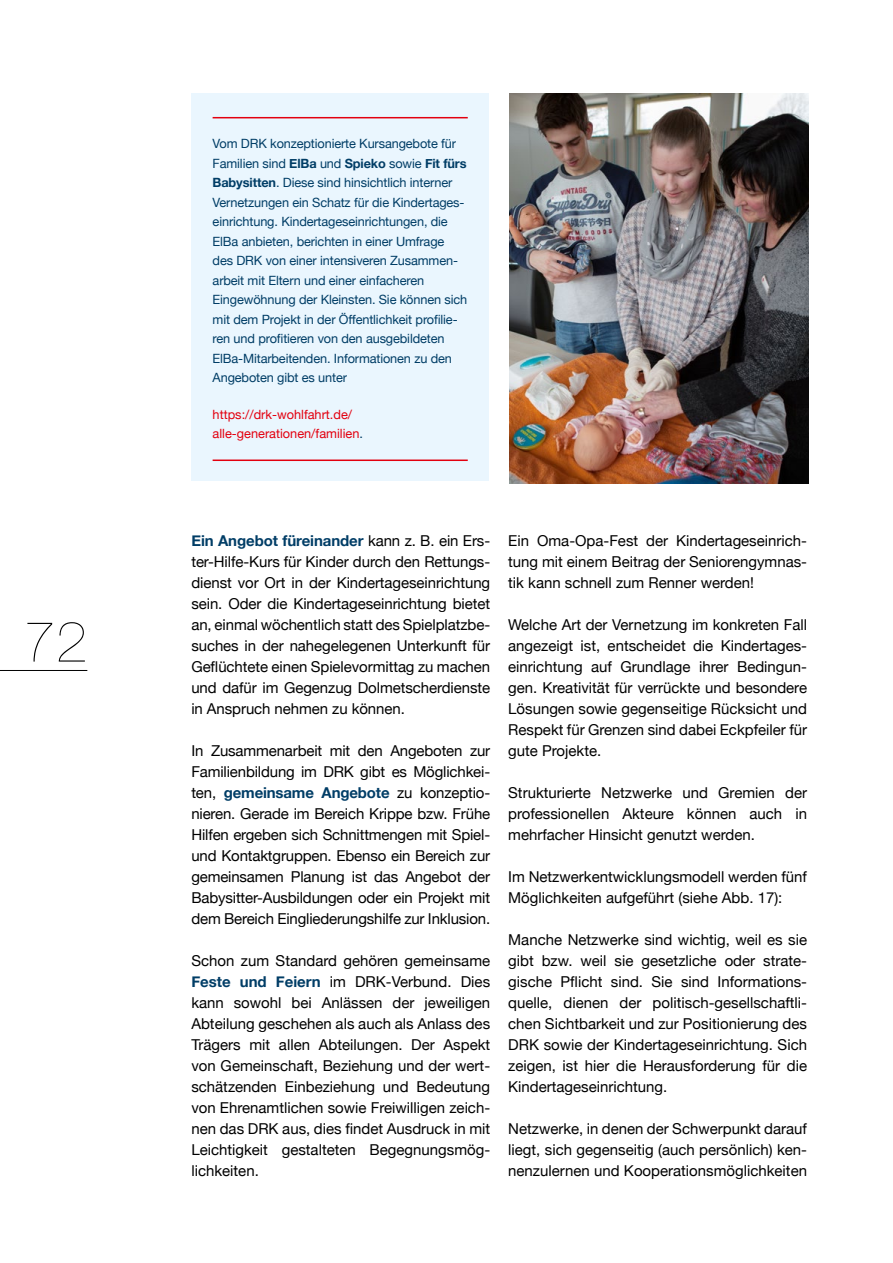
<style>
.page{position:relative;width:893px;height:1263px;background:#fff}
.page>*{position:absolute;margin:0;border:0;box-sizing:border-box;transform-origin:0 0}
.t1{font:200 57px "Helvetica Neue";color:#000}
.Fließtext_10_14_pt{font:15px/21px "Helvetica Neue";color:#000;text-align:justify}
.Kastentext_erster{font:12.75px/19.5px "Helvetica Neue";letter-spacing:-.01em;color:#003d66}
.Kastentext_letzer{font:12.75px/19.5px "Helvetica Neue";color:#e3000f}
.s1{font-weight:700}
.s2{color:#003d66}
.s3{font-weight:700;color:#003d66}
</style>
<div class="page">
<img style="left:510px;top:94px;width:298px;height:389px">
<hr style="left:0;top:670px;width:87px;height:1px;background:#000">
<div style="left:191px;top:94px;width:298px;height:387px;background:#eaf6fe"></div>
<hr style="left:213px;top:117px;width:255px;height:1px;background:#e3000f">
<hr style="left:213px;top:459px;width:255px;height:2px;background:#e3000f">
<h1 class="t1" style="left:24px;top:597px;width:65px">72</h1>
<p class="Kastentext_erster" style="left:213px;top:135px;width:256px">Vom DRK konzeptionierte Kursangebote für Familien sind <span class="s1">ElBa</span> und <span class="s1">Spieko</span> sowie <span class="s1">Fit fürs Babysitten</span>. Diese sind hinsichtlich interner Vernetzungen ein Schatz für die Kindertages&shy;einrichtung. Kindertageseinrichtungen, die ElBa anbieten, berichten in einer Umfrage des DRK von einer intensiveren Zusammen&shy;arbeit mit Eltern und einer einfacheren Eingewöhnung der Kleinsten. Sie können sich mit dem Projekt in der Öffentlichkeit profilie&shy;ren und profitieren von den ausgebildeten ElBa-Mitarbeitenden. Informationen zu den Angeboten gibt es unter</p>
<p class="Kastentext_letzer" style="left:213px;top:405px;width:152px">https://drk-wohlfahrt.de/ alle-generationen/familien<span class="s2">.</span></p>
<p class="Fließtext_10_14_pt" style="left:191px;top:531px;width:300px"><span class="s3">Ein Angebot füreinander</span> kann z. B. ein Ers&shy;ter-Hilfe-Kurs für Kinder durch den Rettungs&shy;dienst vor Ort in der Kindertageseinrichtung sein. Oder die Kindertageseinrichtung bietet an, einmal wöchentlich statt des Spielplatzbe&shy;suches in der nahegelegenen Unterkunft für Geflüchtete einen Spielevormittag zu machen und dafür im Gegenzug Dolmetscherdienste in Anspruch nehmen zu können.</p>
<p class="Fließtext_10_14_pt" style="left:191px;top:741px;width:300px">In Zusammenarbeit mit den Angeboten zur Familienbildung im DRK gibt es Möglichkei&shy;ten, <span class="s3">gemeinsame Angebote</span> zu konzeptio&shy;nieren. Gerade im Bereich Krippe bzw. Frühe Hilfen ergeben sich Schnittmengen mit Spiel&shy;und Kontaktgruppen. Ebenso ein Bereich zur gemeinsamen Planung ist das Angebot der Babysitter-Ausbildungen oder ein Projekt mit dem Bereich Eingliederungshilfe zur Inklusion.</p>
<p class="Fließtext_10_14_pt" style="left:191px;top:951px;width:300px">Schon zum Standard gehören gemeinsame <span class="s3">Feste und Feiern</span> im DRK-Verbund. Dies kann sowohl bei Anlässen der jeweiligen Abteilung geschehen als auch als Anlass des Trägers mit allen Abteilungen. Der Aspekt von Gemeinschaft, Beziehung und der wert&shy;schätzenden Einbeziehung und Bedeutung von Ehrenamtlichen sowie Freiwilligen zeich&shy;nen das DRK aus, dies findet Ausdruck in mit Leichtigkeit gestalteten Begegnungsmög&shy;lichkeiten.</p>
<p class="Fließtext_10_14_pt" style="left:508px;top:531px;width:300px">Ein Oma-Opa-Fest der Kindertageseinrich&shy;tung mit einem Beitrag der Seniorengymnas&shy;tik kann schnell zum Renner werden!</p>
<p class="Fließtext_10_14_pt" style="left:508px;top:615px;width:300px">Welche Art der Vernetzung im konkreten Fall angezeigt ist, entscheidet die Kindertages&shy;einrichtung auf Grundlage ihrer Bedingun&shy;gen. Kreativität für verrückte und besondere Lösungen sowie gegenseitige Rücksicht und Respekt für Grenzen sind dabei Eckpfeiler für gute Projekte.</p>
<p class="Fließtext_10_14_pt" style="left:508px;top:783px;width:300px">Strukturierte Netzwerke und Gremien der professionellen Akteure können auch in mehrfacher Hinsicht genutzt werden.</p>
<p class="Fließtext_10_14_pt" style="left:508px;top:867px;width:300px">Im Netzwerkentwicklungsmodell werden fünf<br>Möglichkeiten aufgeführt (siehe Abb. 17):</p>
<p class="Fließtext_10_14_pt" style="left:508px;top:930px;width:300px">Manche Netzwerke sind wichtig, weil es sie gibt bzw. weil sie gesetzliche oder strate&shy;gische Pflicht sind. Sie sind Informations&shy;quelle, dienen der politisch-gesellschaftli&shy;chen Sichtbarkeit und zur Positionierung des DRK sowie der Kindertageseinrichtung. Sich zeigen, ist hier die Herausforderung für die Kindertageseinrichtung.</p>
<p class="Fließtext_10_14_pt" style="left:508px;top:1119px;width:300px">Netzwerke, in denen der Schwerpunkt darauf liegt, sich gegenseitig (auch persönlich) ken&shy;nenzulernen und Kooperationsmöglichkeiten</p>
</div>
